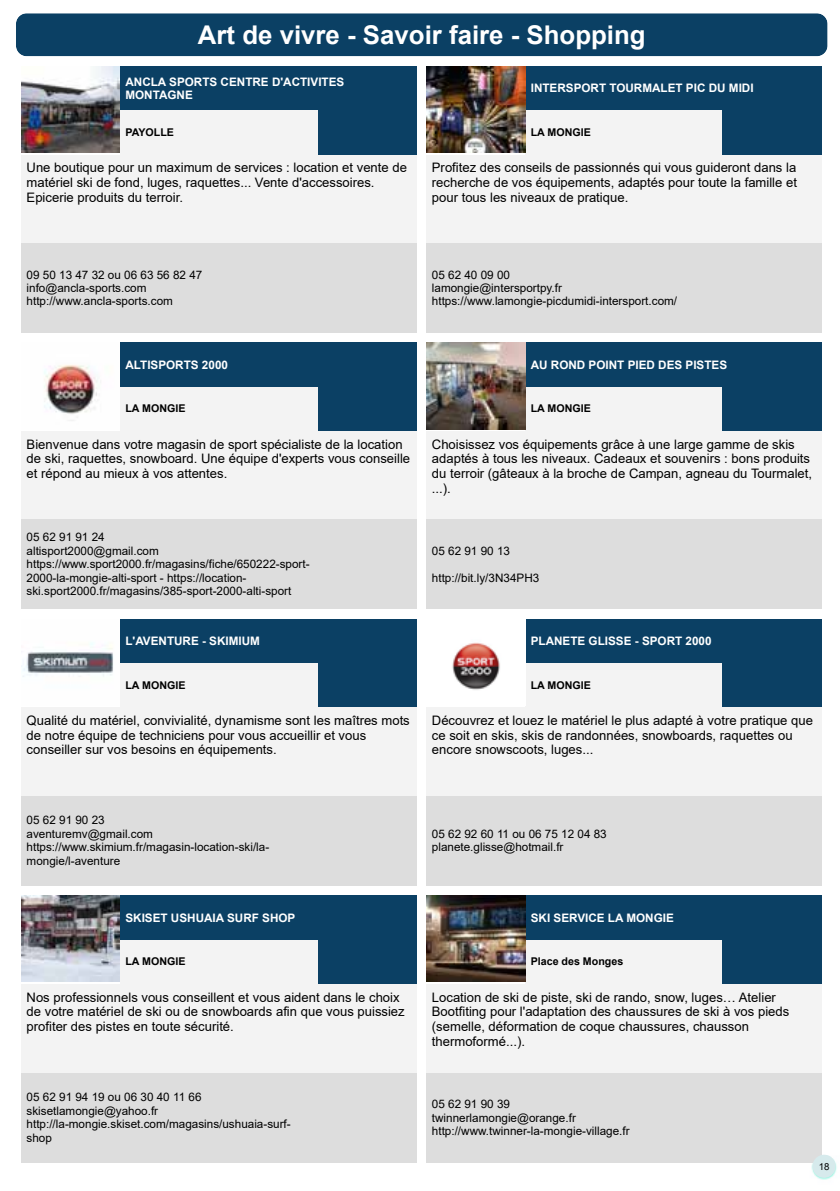
<style>
.page{position:relative;width:840px;height:1191px;background:#fff}
.page>*{position:absolute;margin:0;border:0;box-sizing:border-box;transform-origin:0 0}
.t1{font:700 25.8px "Arial";color:#fff}
.t2{font:13px/14.8px "Arial";color:#000}
.t3{font:11.6px/13.4px "Arial";color:#000}
.t4{font:700 11.6px/13.4px "Arial";color:#fff}
.t5{font:700 10.6px "Arial";color:#000}
.t6{font:9.6px "Arial";color:#000}
</style>
<div class="page">
<img style="left:21px;top:21px;width:816px;height:1159px">
<div style="left:16px;top:13px;width:811px;height:43px;background:#0b4064"></div>
<div style="left:120px;top:67px;width:296px;height:44px;background:#0b4064"></div>
<div style="left:120px;top:111px;width:197px;height:44px;background:#f3f3f3"></div>
<div style="left:317px;top:111px;width:99px;height:44px;background:#0b4064"></div>
<div style="left:21px;top:155px;width:395px;height:88px;background:#f3f3f3"></div>
<div style="left:21px;top:243px;width:296px;height:89px;background:#ddd"></div>
<div style="left:317px;top:243px;width:99px;height:89px;background:#ddd"></div>
<div style="left:525px;top:67px;width:296px;height:44px;background:#0b4064"></div>
<div style="left:525px;top:111px;width:197px;height:44px;background:#f3f3f3"></div>
<div style="left:722px;top:111px;width:99px;height:44px;background:#0b4064"></div>
<div style="left:426px;top:155px;width:395px;height:88px;background:#f3f3f3"></div>
<div style="left:426px;top:243px;width:296px;height:89px;background:#ddd"></div>
<div style="left:722px;top:243px;width:99px;height:89px;background:#ddd"></div>
<div style="left:120px;top:343px;width:296px;height:44px;background:#0b4064"></div>
<div style="left:120px;top:387px;width:197px;height:44px;background:#f3f3f3"></div>
<div style="left:317px;top:387px;width:99px;height:44px;background:#0b4064"></div>
<div style="left:21px;top:431px;width:395px;height:89px;background:#f3f3f3"></div>
<div style="left:21px;top:520px;width:296px;height:89px;background:#ddd"></div>
<div style="left:317px;top:520px;width:99px;height:89px;background:#ddd"></div>
<div style="left:525px;top:343px;width:296px;height:44px;background:#0b4064"></div>
<div style="left:525px;top:387px;width:197px;height:44px;background:#f3f3f3"></div>
<div style="left:722px;top:387px;width:99px;height:44px;background:#0b4064"></div>
<div style="left:426px;top:431px;width:395px;height:89px;background:#f3f3f3"></div>
<div style="left:426px;top:520px;width:296px;height:89px;background:#ddd"></div>
<div style="left:722px;top:520px;width:99px;height:89px;background:#ddd"></div>
<div style="left:120px;top:619px;width:296px;height:44px;background:#0b4064"></div>
<div style="left:120px;top:663px;width:197px;height:44px;background:#f3f3f3"></div>
<div style="left:317px;top:663px;width:99px;height:44px;background:#0b4064"></div>
<div style="left:21px;top:707px;width:395px;height:89px;background:#f3f3f3"></div>
<div style="left:21px;top:796px;width:296px;height:89px;background:#ddd"></div>
<div style="left:317px;top:796px;width:99px;height:89px;background:#ddd"></div>
<div style="left:525px;top:619px;width:296px;height:44px;background:#0b4064"></div>
<div style="left:525px;top:663px;width:197px;height:44px;background:#f3f3f3"></div>
<div style="left:722px;top:663px;width:99px;height:44px;background:#0b4064"></div>
<div style="left:426px;top:707px;width:395px;height:89px;background:#f3f3f3"></div>
<div style="left:426px;top:796px;width:296px;height:89px;background:#ddd"></div>
<div style="left:722px;top:796px;width:99px;height:89px;background:#ddd"></div>
<div style="left:120px;top:895px;width:296px;height:45px;background:#0b4064"></div>
<div style="left:120px;top:940px;width:197px;height:44px;background:#f3f3f3"></div>
<div style="left:317px;top:940px;width:99px;height:44px;background:#0b4064"></div>
<div style="left:21px;top:984px;width:395px;height:89px;background:#f3f3f3"></div>
<div style="left:21px;top:1073px;width:296px;height:89px;background:#ddd"></div>
<div style="left:317px;top:1073px;width:99px;height:89px;background:#ddd"></div>
<div style="left:525px;top:895px;width:296px;height:45px;background:#0b4064"></div>
<div style="left:525px;top:940px;width:197px;height:44px;background:#f3f3f3"></div>
<div style="left:722px;top:940px;width:99px;height:44px;background:#0b4064"></div>
<div style="left:426px;top:984px;width:395px;height:89px;background:#f3f3f3"></div>
<div style="left:426px;top:1073px;width:296px;height:89px;background:#ddd"></div>
<div style="left:722px;top:1073px;width:99px;height:89px;background:#ddd"></div>
<img style="left:21px;top:67px;width:99px;height:86px">
<img style="left:426px;top:67px;width:99px;height:86px">
<img style="left:21px;top:343px;width:99px;height:86px">
<img style="left:426px;top:343px;width:99px;height:86px">
<img style="left:21px;top:619px;width:99px;height:86px">
<img style="left:426px;top:619px;width:99px;height:86px">
<img style="left:21px;top:895px;width:99px;height:87px">
<img style="left:426px;top:895px;width:99px;height:87px">
<div style="left:812px;top:1154px;width:23px;height:23px;background:#d6eaec;border-radius:50%"></div>
<h1 class="t1" style="left:198px;top:16px;width:449px">Art de vivre - Savoir faire - Shopping</h1>
<p class="t4" style="left:125px;top:75px;width:220px">ANCLA SPORTS CENTRE D'ACTIVITES<br>MONTAGNE</p>
<p class="t5" style="left:125px;top:125px;width:50px">PAYOLLE</p>
<p class="t2" style="left:27px;top:160px;width:381px">Une boutique pour un maximum de services : location et vente de matériel ski de fond, luges, raquettes... Vente d'accessoires.<br>Epicerie produits du terroir.</p>
<p class="t4" style="left:530px;top:82px;width:224px">INTERSPORT TOURMALET PIC DU MIDI</p>
<p class="t5" style="left:530px;top:125px;width:62px">LA MONGIE</p>
<p class="t2" style="left:431px;top:160px;width:366px;text-align:justify">Profitez des conseils de passionnés qui vous guideront dans la recherche de vos équipements, adaptés pour toute la famille et pour tous les niveaux de pratique.</p>
<p class="t3" style="left:27px;top:268px;width:177px">09 50 13 47 32 ou 06 63 56 82 47 info@ancla-sports.com http://www.ancla-sports.com</p>
<p class="t4" style="left:125px;top:358px;width:104px">ALTISPORTS 2000</p>
<p class="t5" style="left:125px;top:401px;width:62px">LA MONGIE</p>
<p class="t2" style="left:27px;top:436px;width:385px">Bienvenue dans votre magasin de sport spécialiste de la location de ski, raquettes, snowboard. Une équipe d'experts vous conseille et répond au mieux à vos attentes.</p>
<p class="t3" style="left:27px;top:530px;width:284px">05 62 91 91 24<br>altisport2000@gmail.com https://www.sport2000.fr/magasins/fiche/650222-sport-2000-la-mongie-alti-sport - https://location&shy;ski.sport2000.fr/magasins/385-sport-2000-alti-sport</p>
<p class="t4" style="left:125px;top:634px;width:136px">L'AVENTURE - SKIMIUM</p>
<p class="t5" style="left:125px;top:677px;width:62px">LA MONGIE</p>
<p class="t2" style="left:27px;top:713px;width:384px">Qualité du matériel, convivialité, dynamisme sont les maîtres mots de notre équipe de techniciens pour vous accueillir et vous conseiller sur vos besoins en équipements.</p>
<p class="t3" style="left:431px;top:268px;width:247px">05 62 40 09 00<br>lamongie@intersportpy.fr https://www.lamongie-picdumidi-intersport.com/</p>
<p class="t4" style="left:530px;top:358px;width:198px">AU ROND POINT PIED DES PISTES</p>
<p class="t5" style="left:530px;top:401px;width:62px">LA MONGIE</p>
<p class="t2" style="left:431px;top:436px;width:381px">Choisissez vos équipements grâce à une large gamme de skis adaptés à tous les niveaux. Cadeaux et souvenirs : bons produits du terroir (gâteaux à la broche de Campan, agneau du Tourmalet, ...).</p>
<p class="t3" style="left:431px;top:544px;width:80px">05 62 91 90 13</p>
<p class="t3" style="left:431px;top:571px;width:109px">http://bit.ly/3N34PH3</p>
<p class="t4" style="left:530px;top:634px;width:182px">PLANETE GLISSE - SPORT 2000</p>
<p class="t5" style="left:530px;top:677px;width:62px">LA MONGIE</p>
<p class="t2" style="left:431px;top:713px;width:382px">Découvrez et louez le matériel le plus adapté à votre pratique que ce soit en skis, skis de randonnées, snowboards, raquettes ou encore snowscoots, luges...</p>
<p class="t3" style="left:27px;top:813px;width:244px">05 62 91 90 23<br>aventuremv@gmail.com https://www.skimium.fr/magasin-location-ski/la&shy;mongie/l-aventure</p>
<p class="t4" style="left:125px;top:911px;width:171px">SKISET USHUAIA SURF SHOP</p>
<p class="t5" style="left:125px;top:954px;width:62px">LA MONGIE</p>
<p class="t2" style="left:27px;top:989px;width:379px">Nos professionnels vous conseillent et vous aident dans le choix de votre matériel de ski ou de snowboards afin que vous puissiez profiter des pistes en toute sécurité.</p>
<p class="t3" style="left:27px;top:1090px;width:265px">05 62 91 94 19 ou 06 30 40 11 66 skisetlamongie@yahoo.fr http://la-mongie.skiset.com/magasins/ushuaia-surf&shy;shop</p>
<p class="t3" style="left:431px;top:827px;width:176px">05 62 92 60 11 ou 06 75 12 04 83 planete.glisse@hotmail.fr</p>
<p class="t4" style="left:530px;top:911px;width:144px">SKI SERVICE LA MONGIE</p>
<p class="t5" style="left:530px;top:954px;width:94px">Place des Monges</p>
<p class="t2" style="left:431px;top:989px;width:359px">Location de ski de piste, ski de rando, snow, luges… Atelier Bootfiting pour l'adaptation des chaussures de ski à vos pieds (semelle, déformation de coque chaussures, chausson thermoformé...).</p>
<p class="t3" style="left:431px;top:1097px;width:199px">05 62 91 90 39 twinnerlamongie@orange.fr http://www.twinner-la-mongie-village.fr</p>
<p class="t6" style="left:818px;top:1160px;width:12px">18</p>
</div>
